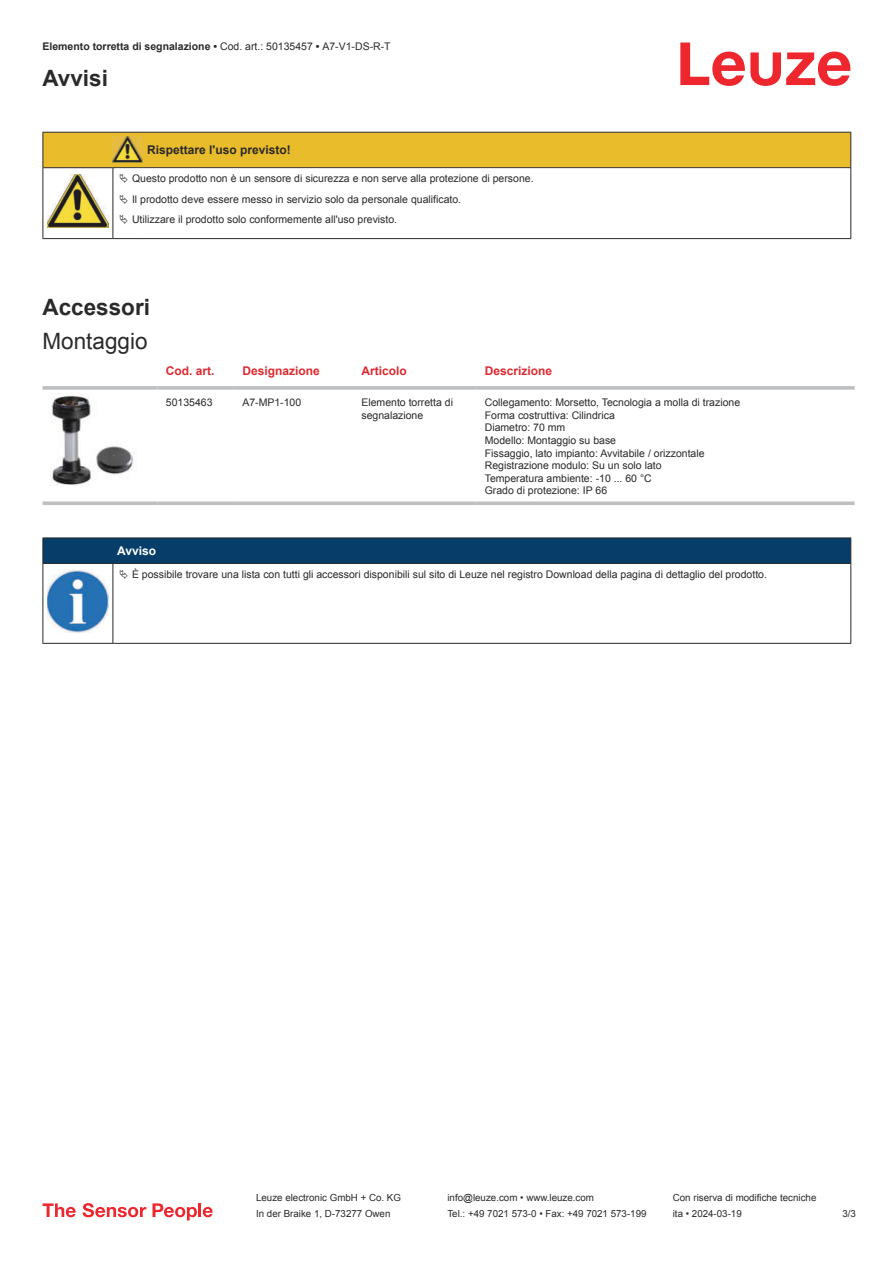
<style>
.page{position:relative;width:893px;height:1263px;background:#fff}
.page>*{position:absolute;margin:0;border:0;box-sizing:border-box;transform-origin:0 0}
.t1{font:700 22.5px "Arial";color:#2b292a}
.t2{font:22.5px "Arial";color:#2b292a}
.t3{font:700 12px "Arial";color:#db2a30}
.t4{font:700 12px "Arial";color:#2b292a}
.t5{font:700 12px "Arial";color:#fff}
.t6{font:10.5px/12.6px "Arial";color:#2b292a}
.t7{font:700 10.5px "Arial";color:#2b292a}
.t8{font:9.75px "Arial";color:#2b292a}
.s1{font-weight:400}
</style>
<div class="page">
<svg style="left:680px;top:43px;width:170px;height:43px"></svg>
<svg style="left:43px;top:386px;width:114px;height:4px"></svg>
<svg style="left:157px;top:386px;width:77px;height:4px"></svg>
<svg style="left:234px;top:386px;width:119px;height:4px"></svg>
<svg style="left:353px;top:386px;width:123px;height:4px"></svg>
<svg style="left:476px;top:386px;width:379px;height:4px;background:#c3c5c7"></svg>
<svg style="left:43px;top:501px;width:114px;height:4px"></svg>
<svg style="left:157px;top:501px;width:77px;height:4px"></svg>
<svg style="left:234px;top:501px;width:119px;height:4px"></svg>
<svg style="left:353px;top:501px;width:123px;height:4px"></svg>
<svg style="left:476px;top:501px;width:379px;height:4px;background:#c5c6c8"></svg>
<img style="left:50px;top:395px;width:84px;height:92px">
<svg style="left:44px;top:564px;width:806px;height:79px"></svg>
<hr style="left:43px;top:537px;width:70px;height:1px;background:#2b292a">
<hr style="left:43px;top:563px;width:70px;height:1px;background:#2b292a">
<hr style="left:113px;top:537px;width:738px;height:1px;background:#2b292a">
<div style="left:43px;top:538px;width:808px;height:25px;background:#063d69"></div>
<hr style="left:113px;top:563px;width:738px;height:1px;background:#2b292a">
<hr style="left:43px;top:564px;width:1px;height:75px;background:#2b292a">
<hr style="left:113px;top:564px;width:1px;height:75px;background:#2b292a">
<hr style="left:850px;top:564px;width:1px;height:75px;background:#2b292a">
<hr style="left:43px;top:643px;width:70px;height:1px;background:#2b292a">
<hr style="left:113px;top:643px;width:738px;height:1px;background:#2b292a">
<img style="left:47px;top:570px;width:61px;height:63px">
<div style="left:115px;top:564px;width:734px;height:21px;background:#fff"></div>
<svg style="left:43px;top:1203px;width:33px;height:14px"></svg>
<svg style="left:83px;top:1203px;width:63px;height:14px"></svg>
<svg style="left:153px;top:1203px;width:44px;height:17px"></svg>
<hr style="left:198px;top:1203px;width:3px;height:14px;background:#ed272d">
<svg style="left:203px;top:1207px;width:10px;height:10px"></svg>
<hr style="left:43px;top:238px;width:70px;height:1px;background:#2b292a">
<hr style="left:113px;top:238px;width:30px;height:1px;background:#2b292a">
<hr style="left:143px;top:238px;width:708px;height:1px;background:#2b292a">
<svg style="left:43px;top:132px;width:808px;height:106px"></svg>
<p class="t7" style="left:43px;top:42px;width:350px">Elemento torretta di segnalazione • <span class="s1">Cod. art.: 50135457</span> • <span class="s1">A7-V1-DS-R-T</span></p>
<h1 class="t1" style="left:43px;top:69px;width:67px">Avvisi</h1>
<p class="t4" style="left:147px;top:145px;width:145px">Rispettare l'uso previsto!</p>
<p class="t6" style="left:132px;top:170px;width:403px;line-height:20.2px">Questo prodotto non è un sensore di sicurezza e non serve alla protezione di persone.<br>Il prodotto deve essere messo in servizio solo da personale qualificato.<br>Utilizzare il prodotto solo conformemente all'uso previsto.</p>
<h1 class="t1" style="left:43px;top:298px;width:109px">Accessori</h1>
<h1 class="t2" style="left:43px;top:333px;width:107px">Montaggio</h1>
<p class="t3" style="left:166px;top:366px;width:50px">Cod. art.</p>
<p class="t3" style="left:242px;top:366px;width:79px">Designazione</p>
<p class="t3" style="left:361px;top:366px;width:47px">Articolo</p>
<p class="t3" style="left:485px;top:366px;width:69px">Descrizione</p>
<p class="t6" style="left:166px;top:397px;width:48px">50135463</p>
<p class="t6" style="left:242px;top:397px;width:60px">A7-MP1-100</p>
<p class="t6" style="left:361px;top:397px;width:93px">Elemento torretta di segnalazione</p>
<p class="t6" style="left:485px;top:397px;width:257px">Collegamento: Morsetto, Tecnologia a molla di trazione Forma costruttiva: Cilindrica<br>Diametro: 70 mm<br>Modello: Montaggio su base<br>Fissaggio, lato impianto: Avvitabile / orizzontale Registrazione modulo: Su un solo lato<br>Temperatura ambiente: -10 ... 60 °C<br>Grado di protezione: IP 66</p>
<p class="t5" style="left:117px;top:546px;width:40px">Avviso</p>
<p class="t6" style="left:132px;top:569px;width:636px">È possibile trovare una lista con tutti gli accessori disponibili sul sito di Leuze nel registro Download della pagina di dettaglio del prodotto.</p>
<p class="t8" style="left:256px;top:1194px;width:146px">Leuze electronic GmbH + Co. KG</p>
<p class="t8" style="left:447px;top:1194px;width:148px">info@leuze.com • www.leuze.com</p>
<p class="t8" style="left:673px;top:1194px;width:145px">Con riserva di modifiche tecniche</p>
<p class="t8" style="left:256px;top:1210px;width:136px">In der Braike 1, D-73277 Owen</p>
<p class="t8" style="left:447px;top:1210px;width:201px">Tel.: +49 7021 573-0 • Fax: +49 7021 573-199</p>
<p class="t8" style="left:673px;top:1210px;width:70px">ita • 2024-03-19</p>
<p class="t8" style="left:842px;top:1210px;width:15px">3 /3</p>
</div>
